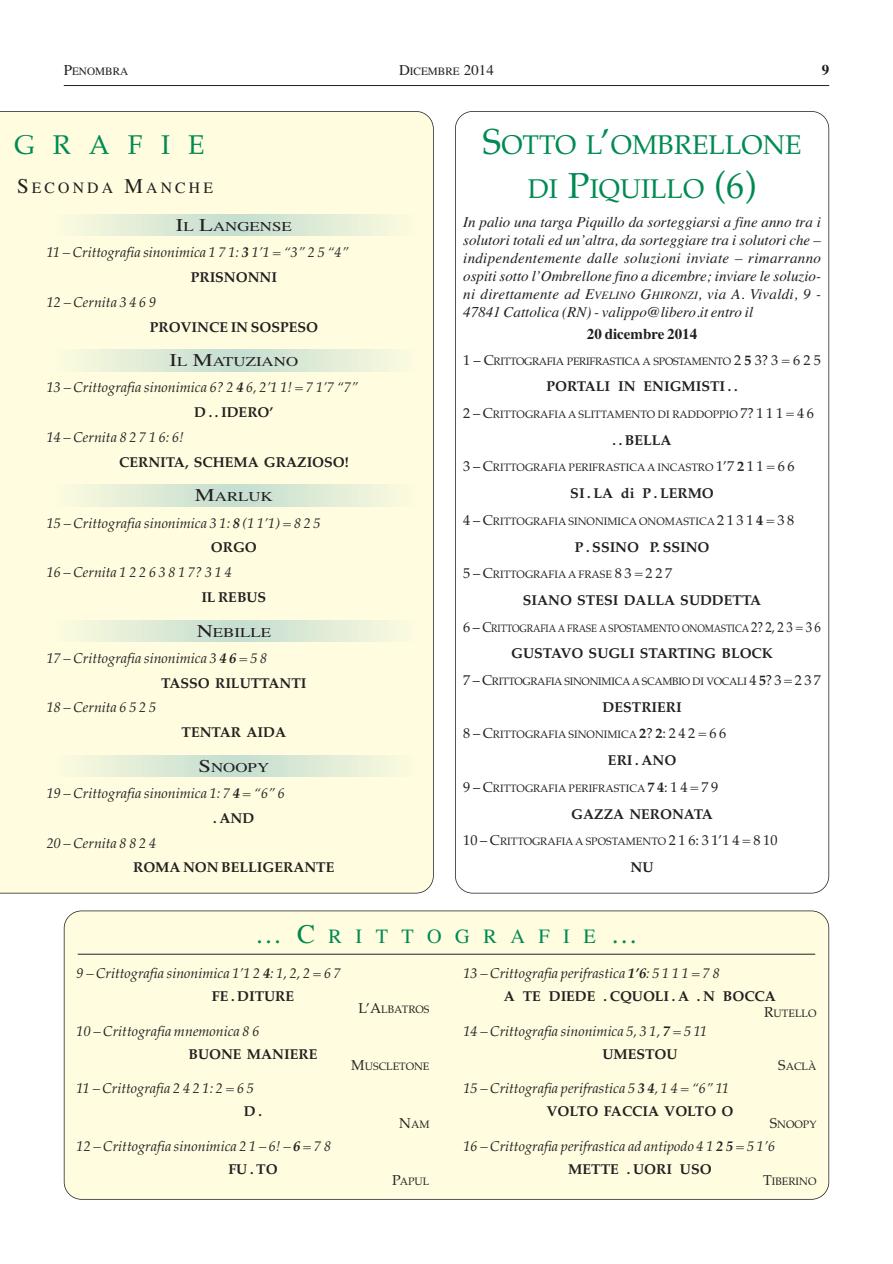
<style>
.page{position:relative;width:893px;height:1264px;background:#fff}
.page>*{position:absolute;margin:0;border:0;box-sizing:border-box;transform-origin:0 0}
.t1{font:27px/44px "Palatino";color:#008a52;text-align:center}
.t2{font:20.25px "Times";letter-spacing:.665em;color:#008a52}
.t3{font:15.75px "Times";letter-spacing:.2em;color:#231f20}
.t4{font:italic 15px/18px "Times";color:#231f20;text-align:justify}
.t5{font:700 15px "Times";color:#231f20}
.t6{font:italic 14.25px/23px "Palatino";color:#231f20}
.t7{font:700 14.25px "Palatino";color:#231f20}
.t8{font:13.5px "Times";color:#231f20;scale:1.25 1}
.t9{font:11.25px "Times";color:#231f20}
.t10{font:10.65px "Palatino";color:#231f20}
.t11{font:10.65px "Palatino";letter-spacing:-.025em;color:#231f20}
.t12{font:10.65px "Palatino";color:#231f20;scale:.9 1}
.s1{font-size:15px}
.s2{font-size:21px}
.s3{font-size:18px}
.s4{font-weight:700}
.s5{font-weight:700;font-style:normal}
.s6{font-size:36px}
.s7{font-size:11.25px}
.s8{font-size:14.25px}
.s9{font-weight:700;font-size:14.25px}
.s10{font-size:27px}
</style>
<div class="page">
<svg style="left:455px;top:111px;width:374px;height:782px"></svg>
<div style="left:0;top:111px;width:434px;height:782px;background:#fffce0"></div>
<hr style="left:64px;top:85px;width:765px;height:1px;background:#231f20">
<div style="left:64px;top:910px;width:765px;height:290px;background:#fffce0"></div>
<hr style="left:78px;top:954px;width:737px;height:1px;background:#231f20">
<svg style="left:53px;top:215px;width:362px;height:21px;background:#e0ecd7"></svg>
<svg style="left:53px;top:350px;width:362px;height:21px;background:#e0ecd7"></svg>
<svg style="left:53px;top:485px;width:362px;height:21px;background:#e0ecd7"></svg>
<svg style="left:53px;top:620px;width:362px;height:21px;background:#e0ecd7"></svg>
<svg style="left:53px;top:755px;width:362px;height:22px;background:#e0ecd7"></svg>
<p class="t9" style="left:64px;top:67px;width:66px"><span class="s1">P</span>ENOMBRA</p>
<p class="t9" style="left:399px;top:67px;width:96px"><span class="s1">D</span>ICEMBRE <span class="s1">2014</span></p>
<p class="t5" style="left:822px;top:64px;width:9px">9</p>
<h1 class="t1" style="left:14px;top:126px;width:192px">GRAFIE</h1>
<p class="t3" style="left:17px;top:182px;width:198px"><span class="s2">S</span>ECONDA <span class="s2">M</span>ANCHE</p>
<p class="t8" style="left:176px;top:221px;width:94px"><span class="s3">I</span>L <span class="s3">L</span>ANGENSE</p>
<p class="t6" style="left:191px;top:242px;width:160px;line-height:24.8px;text-indent:-144px">11 – Crittografia sinonimica 1 7 1: <span class="s4">3</span> 1’1 = “3” 2 5 “4”<br><span class="s5">PRISNONNI</span></p>
<p class="t6" style="left:47px;top:292px;width:111px">12 – Cernita 3 4 6 9</p>
<p class="t7" style="left:150px;top:321px;width:170px">PROVINCE IN SOSPESO</p>
<p class="t8" style="left:170px;top:357px;width:104px"><span class="s3">I</span>L <span class="s3">M</span>ATUZIANO</p>
<p class="t6" style="left:194px;top:377px;width:166px;line-height:24.8px;text-indent:-147px">13 – Crittografia sinonimica 6? 2 <span class="s4">4</span> 6, 2’1 1! = 7 1’7 “7”<br><span class="s5">D . . IDERO’</span></p>
<p class="t6" style="left:47px;top:427px;width:139px">14 – Cernita 8 2 7 1 6: 6!</p>
<p class="t7" style="left:119px;top:456px;width:231px">CERNITA, SCHEMA GRAZIOSO!</p>
<p class="t8" style="left:195px;top:492px;width:64px"><span class="s3">M</span>ARLUK</p>
<p class="t6" style="left:211px;top:512px;width:111px;line-height:24.8px;text-indent:-164px">15 – Crittografia sinonimica 3 1: <span class="s4">8</span> (1 1’1) = 8 2 5<br><span class="s5">ORGO</span></p>
<p class="t6" style="left:47px;top:562px;width:187px">16 – Cernita 1 2 2 6 3 8 1 7? 3 1 4</p>
<p class="t7" style="left:201px;top:592px;width:66px">IL REBUS</p>
<p class="t8" style="left:197px;top:627px;width:61px"><span class="s3">N</span>EBILLE</p>
<p class="t6" style="left:161px;top:647px;width:147px;line-height:24.8px;text-indent:-114px">17 – Crittografia sinonimica 3 <span class="s4">4 6</span> = 5 8<br><span class="s5">TASSO RILUTTANTI</span></p>
<p class="t6" style="left:47px;top:698px;width:111px">18 – Cernita 6 5 2 5</p>
<p class="t7" style="left:182px;top:727px;width:106px">TENTAR AIDA</p>
<p class="t8" style="left:199px;top:762px;width:58px"><span class="s3">S</span>NOOPY</p>
<p class="t6" style="left:213px;top:782px;width:73px;line-height:24.8px;text-indent:-167px">19 – Crittografia sinonimica 1: 7 <span class="s4">4</span> = “6” 6 <span class="s5">. AND</span></p>
<p class="t6" style="left:47px;top:833px;width:111px">20 – Cernita 8 8 2 4</p>
<p class="t7" style="left:133px;top:862px;width:203px">ROMA NON BELLIGERANTE</p>
<h1 class="t1" style="left:482px;top:126px;width:321px"><span class="s6">S</span>OTTO L<span class="s6">’</span>OMBRELLONE<br>DI <span class="s6">P</span>IQUILLO <span class="s6">(6)</span></h1>
<p class="t4" style="left:463px;top:214px;width:359px">In palio una targa Piquillo da sorteggiarsi a fine anno tra i solutori totali ed un’altra, da sorteggiare tra i solutori che – indipendentemente dalle soluzioni inviate – rimarranno ospiti sotto l’Ombrellone fino a dicembre; inviare le soluzio&shy;ni direttamente ad E<span class="s7">VELINO</span> G<span class="s7">HIRONZI</span>, via A. Vivaldi, 9 - 47841 Cattolica (RN) - valippo@libero.it entro il</p>
<p class="t5" style="left:587px;top:329px;width:112px">20 dicembre 2014</p>
<p class="t11" style="left:463px;top:357px;width:359px"><span class="s8">1 – C</span>RITTOGRAFIA PERIFRASTICA A SPOSTAMENTO <span class="s8">2</span> <span class="s9">5</span> <span class="s8">3? 3 = 6 2 5</span></p>
<p class="t7" style="left:547px;top:381px;width:193px">PORTALI IN ENIGMISTI . .</p>
<p class="t10" style="left:463px;top:410px;width:352px"><span class="s8">2 – C</span>RITTOGRAFIA A SLITTAMENTO DI RADDOPPIO <span class="s8">7? 1 1 1 = 4 6</span></p>
<p class="t7" style="left:612px;top:434px;width:61px">. . BELLA</p>
<p class="t10" style="left:463px;top:464px;width:333px"><span class="s8">3 – C</span>RITTOGRAFIA PERIFRASTICA A INCASTRO <span class="s8">1’7</span> <span class="s9">2</span> <span class="s8">1 1 = 6 6</span></p>
<p class="t7" style="left:570px;top:488px;width:145px">SI . LA di P . LERMO</p>
<p class="t10" style="left:463px;top:517px;width:332px"><span class="s8">4 – C</span>RITTOGRAFIA SINONIMICA ONOMASTICA <span class="s8">2 1 3 1</span> <span class="s9">4</span> <span class="s8">= 3 8</span></p>
<p class="t7" style="left:575px;top:541px;width:136px">P . SSINO P. SSINO</p>
<p class="t10" style="left:463px;top:570px;width:211px"><span class="s8">5 – C</span>RITTOGRAFIA A FRASE <span class="s8">8 3 = 2 2 7</span></p>
<p class="t7" style="left:523px;top:595px;width:240px">SIANO STESI DALLA SUDDETTA</p>
<p class="t12" style="left:463px;top:624px;width:399px"><span class="s8">6 – C</span>RITTOGRAFIA A FRASE A SPOSTAMENTO ONOMASTICA <span class="s8">2? 2, 2 3 = 3 6</span></p>
<p class="t7" style="left:511px;top:648px;width:263px">GUSTAVO SUGLI STARTING BLOCK</p>
<p class="t11" style="left:463px;top:677px;width:359px"><span class="s8">7 – C</span>RITTOGRAFIA SINONIMICA A SCAMBIO DI VOCALI <span class="s8">4</span> <span class="s9">5</span><span class="s8">? 3 = 2 3 7</span></p>
<p class="t7" style="left:602px;top:701px;width:81px">DESTRIERI</p>
<p class="t10" style="left:463px;top:731px;width:264px"><span class="s8">8 – C</span>RITTOGRAFIA SINONIMICA <span class="s9">2</span><span class="s8">?</span> <span class="s9">2</span><span class="s8">: 2 4 2 = 6 6</span></p>
<p class="t7" style="left:608px;top:755px;width:70px">ERI . ANO</p>
<p class="t10" style="left:463px;top:784px;width:257px"><span class="s8">9 – C</span>RITTOGRAFIA PERIFRASTICA <span class="s9">7 4</span><span class="s8">: 1 4 = 7 9</span></p>
<p class="t7" style="left:571px;top:808px;width:143px">GAZZA NERONATA</p>
<p class="t10" style="left:463px;top:837px;width:316px"><span class="s8">10 – C</span>RITTOGRAFIA A SPOSTAMENTO <span class="s8">2 1 6: 3 1’1 4 = 8 10</span></p>
<p class="t7" style="left:631px;top:862px;width:24px">NU</p>
<h2 class="t2" style="left:255px;top:929px;width:384px"><span class="s10">…C</span>RITTOGRAFIE<span class="s10">…</span></h2>
<p class="t6" style="left:212px;top:964px;width:131px;text-indent:-135px">9 – Crittografia sinonimica 1’1 2 <span class="s4">4</span>: 1, 2, 2 = 6 7<br><span class="s5">FE . DITURE</span></p>
<p class="t10" style="left:358px;top:1005px;width:72px"><span class="s8">L’A</span>LBATROS</p>
<p class="t6" style="left:77px;top:1021px;width:184px">10 – Crittografia mnemonica 8 6</p>
<p class="t7" style="left:189px;top:1048px;width:130px">BUONE MANIERE</p>
<p class="t10" style="left:351px;top:1062px;width:80px"><span class="s8">M</span>USCLETONE</p>
<p class="t6" style="left:77px;top:1078px;width:179px">11 – Crittografia 2 4 2 1: 2 = 6 5</p>
<p class="t7" style="left:244px;top:1106px;width:20px">D .</p>
<p class="t10" style="left:399px;top:1120px;width:32px"><span class="s8">N</span>AM</p>
<p class="t6" style="left:228px;top:1136px;width:104px;text-indent:-152px">12 – Crittografia sinonimica 2 1 – 6! – <span class="s4">6</span> = 7 8<br><span class="s5">FU . TO</span></p>
<p class="t10" style="left:392px;top:1177px;width:39px"><span class="s8">P</span>APUL</p>
<p class="t6" style="left:504px;top:964px;width:274px;text-indent:-40px">13 – Crittografia perifrastica <span class="s4">1’6</span>: 5 1 1 1 = 7 8<br><span class="s5">A TE DIEDE . CQUOLI . A . N BOCCA</span></p>
<p class="t10" style="left:764px;top:1009px;width:54px"><span class="s8">R</span>UTELLO</p>
<p class="t6" style="left:602px;top:1021px;width:106px;text-indent:-139px">14 – Crittografia sinonimica 5, 3 1, <span class="s4">7</span> = 5 11<br><span class="s5">UMESTOU</span></p>
<p class="t10" style="left:778px;top:1062px;width:40px"><span class="s8">S</span>ACLÀ</p>
<p class="t6" style="left:463px;top:1078px;width:271px;text-align:right">15 – Crittografia perifrastica 5 <span class="s4">3 4</span>, 1 4 = “6” 11<br><span class="s5">VOLTO FACCIA VOLTO O</span></p>
<p class="t10" style="left:770px;top:1120px;width:48px"><span class="s8">S</span>NOOPY</p>
<p class="t6" style="left:568px;top:1136px;width:208px;text-indent:-105px">16 – Crittografia perifrastica ad antipodo 4 1 <span class="s4">2 5</span> = 5 1’6<br><span class="s5">METTE . UORI USO</span></p>
<p class="t10" style="left:763px;top:1177px;width:55px"><span class="s8">T</span>IBERINO</p>
</div>
